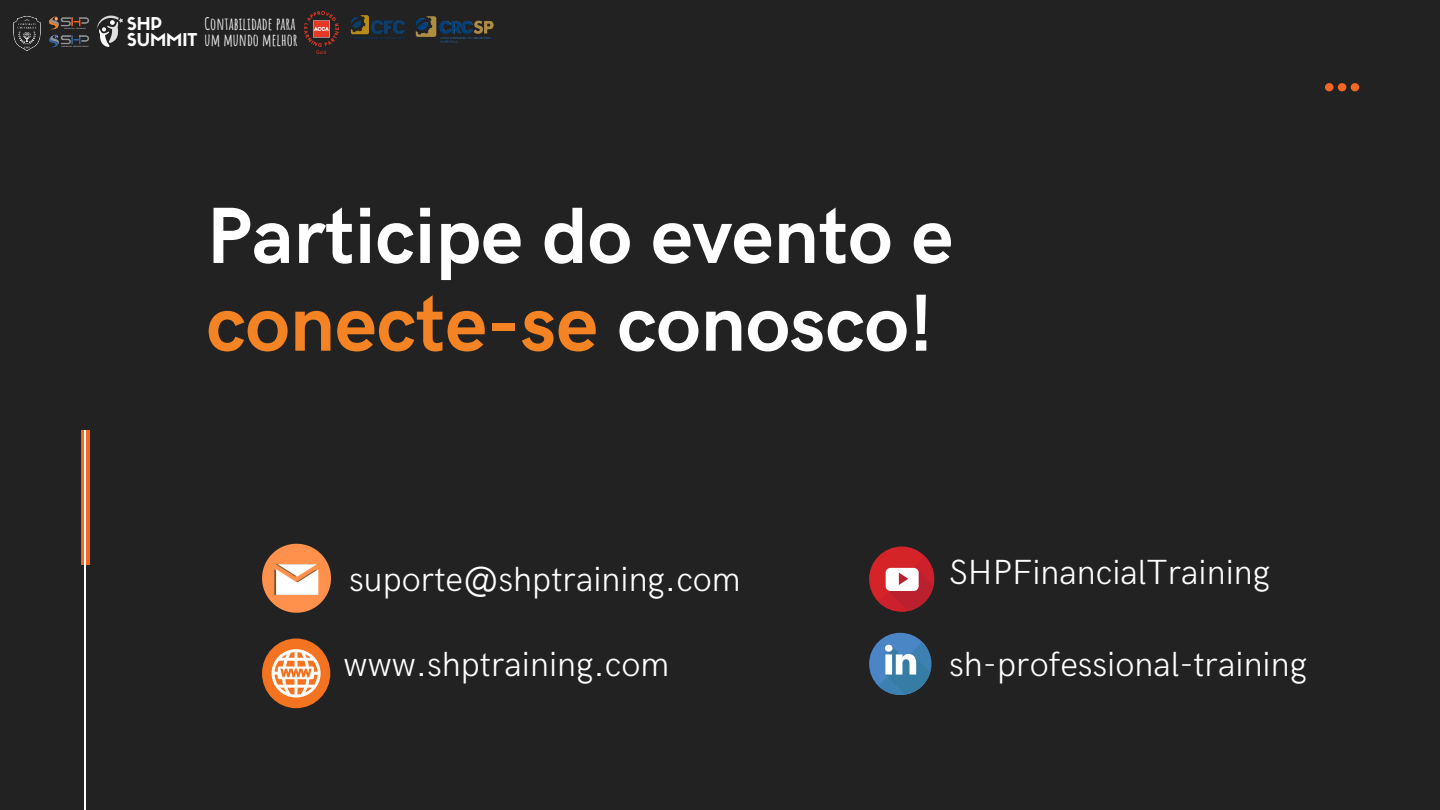
<style>
.page{position:relative;width:1440px;height:810px;background:#222}
.page>*{position:absolute;margin:0;border:0;box-sizing:border-box;transform-origin:0 0}
.t1{font:700 80px/87.8px "HK Grotesk";color:#fff}
.t2{font:300 35px "HK Grotesk";color:#fff}
.t3{font:17.4px "Sifonn Basic";color:#fff}
.t4{font:700 17px/15.8px "Amatic SC";color:#e6e6e6;text-align:right}
.s1{font-family:"Sifonn Basic";font-weight:400;font-size:17.4px;color:#fff}
.s2{color:#f48324}
</style>
<div class="page">
<svg style="left:81px;top:430px;width:9px;height:135px"></svg>
<hr style="left:85px;top:430px;width:1px;height:380px;background:#fff">
<svg style="left:1325px;top:83px;width:34px;height:8px"></svg>
<div style="left:869px;top:633px;width:62px;height:62px;background:#4a86c5;border-radius:50%"></div>
<svg style="left:878px;top:642px;width:54px;height:53px"></svg>
<div style="left:869px;top:547px;width:65px;height:65px;background:#d42428;border-radius:50%"></div>
<svg style="left:879px;top:556px;width:56px;height:56px"></svg>
<svg style="left:262px;top:639px;width:68px;height:69px"></svg>
<svg style="left:262px;top:544px;width:69px;height:69px"></svg>
<img style="left:13px;top:16px;width:28px;height:35px">
<img style="left:48px;top:16px;width:41px;height:32px">
<img style="left:303px;top:11px;width:36px;height:43px">
<svg style="left:97px;top:16px;width:26px;height:31px"></svg>
<img style="left:350px;top:15px;width:55px;height:24px">
<img style="left:415px;top:16px;width:78px;height:27px">
<p class="t3" style="left:127px;top:17px;width:37px">SHP</p>
<p class="t4" style="left:127px;top:15px;width:172px">CONTABILIDADE PARA<br><span class="s1">SUMMIT</span> UM MUNDO MELHOR</p>
<h1 class="t1" style="left:206px;top:195px;width:748px">Participe do evento e <span class="s2">conecte-se</span> conosco!</h1>
<p class="t2" style="left:349px;top:559px;width:393px">suporte@shptraining.com</p>
<p class="t2" style="left:344px;top:644px;width:327px">www.shptraining.com</p>
<p class="t2" style="left:949px;top:553px;width:323px">SHPFinancialTraining</p>
<p class="t2" style="left:949px;top:644px;width:359px">sh-professional-training</p>
</div>
